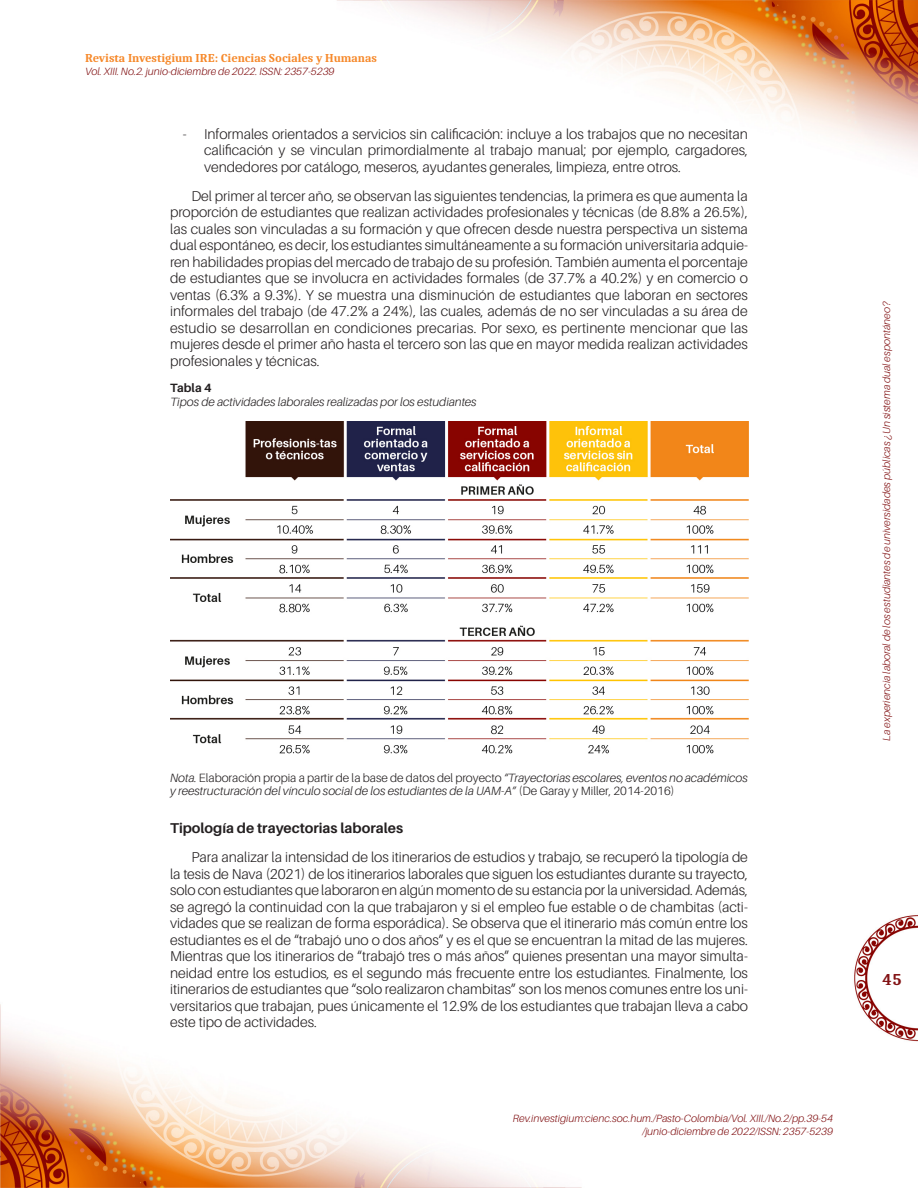
<style>
.page{position:relative;width:918px;height:1188px;background:#fff}
.page>*{position:absolute;margin:0;border:0;box-sizing:border-box;transform-origin:0 0}
.t1{font:700 16.5px "Caladea";color:#831416}
.Texto_Base_Sangría{font:300 14.25px/16.5px "Aileron";color:#231f20;text-align:justify}
.Subtítulo_1{font:700 14.25px "Aileron";color:#231f20}
.Texto_Tabla{font:italic 300 12px/13.5px "Aileron";color:#231f20}
.t2{font:700 12px "Caladea";color:#f6892b}
.Título_Tabla{font:700 12px "Aileron";color:#231f20}
.t3{font:italic 300 10.5px/12.6px "Aileron";color:#831416;text-align:right}
.s1{font-style:normal}
</style>
<div class="page">
<img style="left:0;top:0;width:918px;height:1188px">
<img style="left:170px;top:422px;width:578px;height:336px">
<p class="t2" style="left:85px;top:51px;width:294px">Revista Investigium IRE: Ciencias Sociales y Humanas</p>
<p class="t3" style="left:85px;top:65px;width:251px">Vol. XIII. No.2. junio-diciembre de 2022. ISSN: 2357-5239</p>
<p class="Texto_Base_Sangría" style="left:204px;top:125px;width:545px;text-indent:-21px">- Informales orientados a servicios sin calificación: incluye a los trabajos que no necesitan calificación y se vinculan primordialmente al trabajo manual; por ejemplo, cargadores, vendedores por catálogo, meseros, ayudantes generales, limpieza, entre otros.</p>
<p class="Texto_Base_Sangría" style="left:170px;top:188px;width:579px;text-indent:21px">Del primer al tercer año, se observan las siguientes tendencias, la primera es que aumenta la proporción de estudiantes que realizan actividades profesionales y técnicas (de 8.8% a 26.5%), las cuales son vinculadas a su formación y que ofrecen desde nuestra perspectiva un sistema dual espontáneo, es decir, los estudiantes simultáneamente a su formación universitaria adquie&shy;ren habilidades propias del mercado de trabajo de su profesión. También aumenta el porcentaje de estudiantes que se involucra en actividades formales (de 37.7% a 40.2%) y en comercio o ventas (6.3% a 9.3%). Y se muestra una disminución de estudiantes que laboran en sectores informales del trabajo (de 47.2% a 24%), las cuales, además de no ser vinculadas a su área de estudio se desarrollan en condiciones precarias. Por sexo, es pertinente mencionar que las mujeres desde el primer año hasta el tercero son las que en mayor medida realizan actividades profesionales y técnicas.</p>
<p class="Título_Tabla" style="left:170px;top:381px;width:43px">Tabla 4</p>
<p class="Texto_Tabla" style="left:170px;top:395px;width:308px">Tipos de actividades laborales realizadas por los estudiantes</p>
<p class="Texto_Tabla" style="left:170px;top:771px;width:579px">Nota. <span class="s1">Elaboración propia a partir de la base de datos del proyecto</span> “Trayectorias escolares, eventos no académicos y reestructuración del vínculo social de los estudiantes de la UAM-A” <span class="s1">(De Garay y Miller, 2014-2016)</span></p>
<p class="Subtítulo_1" style="left:170px;top:820px;width:235px">Tipología de trayectorias laborales</p>
<p class="Texto_Base_Sangría" style="left:170px;top:849px;width:579px;text-indent:21px">Para analizar la intensidad de los itinerarios de estudios y trabajo, se recuperó la tipología de la tesis de Nava (2021) de los itinerarios laborales que siguen los estudiantes durante su trayecto, solo con estudiantes que laboraron en algún momento de su estancia por la universidad. Además, se agregó la continuidad con la que trabajaron y si el empleo fue estable o de chambitas (acti&shy;vidades que se realizan de forma esporádica). Se observa que el itinerario más común entre los estudiantes es el de “trabajó uno o dos años” y es el que se encuentran la mitad de las mujeres.<br>Mientras que los itinerarios de “trabajó tres o más años” quienes presentan una mayor simulta&shy;neidad entre los estudios, es el segundo más frecuente entre los estudiantes. Finalmente, los itinerarios de estudiantes que “solo realizaron chambitas” son los menos comunes entre los uni&shy;versitarios que trabajan, pues únicamente el 12.9% de los estudiantes que trabajan lleva a cabo este tipo de actividades.</p>
<p class="t3" style="left:513px;top:1112px;width:322px">Rev.investigium:cienc.soc.hum./Pasto-Colombia/Vol. XIII./No.2/pp.39-54 /junio-diciembre de 2022/ISSN: 2357-5239</p>
<p class="t3" style="left:880px;top:741px;width:441px;rotate:-90deg">La experiencia laboral de los estudiantes de universidades públicas ¿Un sistema dual espontáneo?</p>
<p class="t1" style="left:882px;top:970px;width:21px">45</p>
</div>
